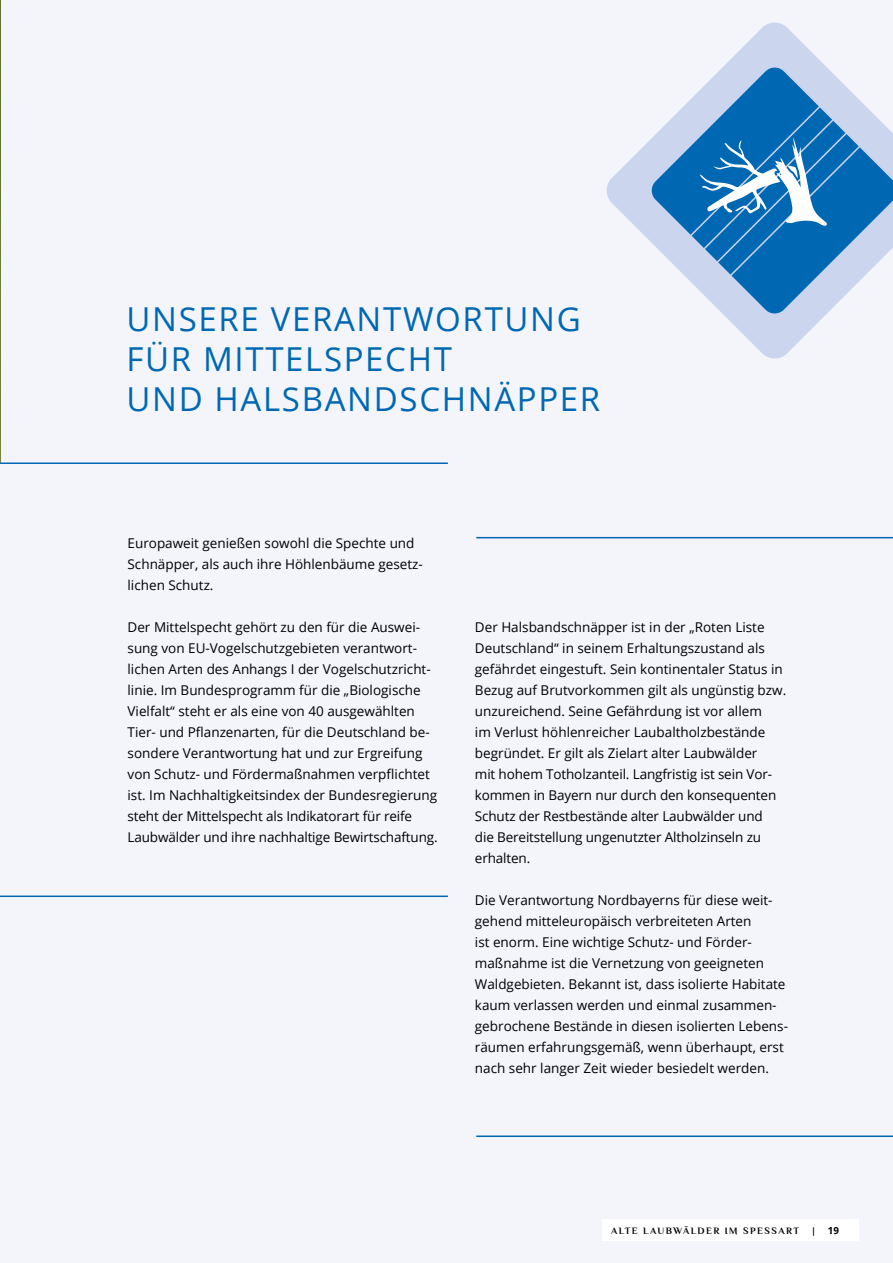
<style>
.page{position:relative;width:893px;height:1263px;background:#f3f5fb}
.page>*{position:absolute;margin:0;border:0;box-sizing:border-box;transform-origin:0 0}
.t1{font:33px/39.6px "Open Sans";letter-spacing:.05em;color:#0068b2}
.t2{font:13.5px/21px "Open Sans";color:#000}
.t3{font:700 9.75px "Philosopher";letter-spacing:.15em;color:#000}
.t4{font:700 9.75px "Open Sans";color:#000}
.t5{font:9.75px "Philosopher";color:#000}
</style>
<div class="page">
<img style="left:0;top:0;width:1px;height:462px">
<svg style="left:606px;top:22px;width:219px;height:337px"></svg>
<svg style="left:650px;top:66px;width:243px;height:249px"></svg>
<svg style="left:679px;top:93px;width:194px;height:194px;background:#468fc7"></svg>
<hr style="left:0;top:462px;width:448px;height:2px;background:#0068b2">
<hr style="left:476px;top:537px;width:417px;height:1px;background:#0068b2">
<hr style="left:476px;top:1135px;width:417px;height:2px;background:#0068b2">
<hr style="left:0;top:895px;width:448px;height:2px;background:#0068b2">
<div style="left:603px;top:1220px;width:256px;height:21px;background:#fff"></div>
<h1 class="t1" style="left:126px;top:299px;width:475px">UNSERE VERANTWORTUNG<br>FÜR MITTELSPECHT<br>UND HALSBANDSCHNÄPPER</h1>
<p class="t2" style="left:128px;top:532px;width:297px">Europaweit genießen sowohl die Spechte und<br>Schnäpper, als auch ihre Höhlenbäume gesetz&shy;lichen Schutz.</p>
<p class="t2" style="left:128px;top:616px;width:312px">Der Mittelspecht gehört zu den für die Auswei&shy;sung von EU-Vogelschutzgebieten verantwort&shy;lichen Arten des Anhangs I der Vogelschutzricht&shy;linie. Im Bundesprogramm für die „Biologische Vielfalt“ steht er als eine von 40 ausgewählten Tier- und Pflanzenarten, für die Deutschland be&shy;sondere Verantwortung hat und zur Ergreifung von Schutz- und Fördermaßnahmen verpflichtet ist. Im Nachhaltigkeitsindex der Bundesregierung steht der Mittelspecht als Indikatorart für reife Laubwälder und ihre nachhaltige Bewirtschaftung.</p>
<p class="t2" style="left:475px;top:616px;width:313px">Der Halsbandschnäpper ist in der „Roten Liste Deutschland“ in seinem Erhaltungszustand als gefährdet eingestuft. Sein kontinentaler Status in Bezug auf Brutvorkommen gilt als ungünstig bzw. unzureichend. Seine Gefährdung ist vor allem<br>im Verlust höhlenreicher Laubaltholzbestände begründet. Er gilt als Zielart alter Laubwälder<br>mit hohem Totholzanteil. Langfristig ist sein Vor&shy;kommen in Bayern nur durch den konsequenten Schutz der Restbestände alter Laubwälder und<br>die Bereitstellung ungenutzter Altholzinseln zu erhalten.</p>
<p class="t2" style="left:475px;top:889px;width:315px">Die Verantwortung Nordbayerns für diese weit&shy;gehend mitteleuropäisch verbreiteten Arten<br>ist enorm. Eine wichtige Schutz- und Förder&shy;maßnahme ist die Vernetzung von geeigneten Waldgebieten. Bekannt ist, dass isolierte Habitate kaum verlassen werden und einmal zusammen&shy;gebrochene Bestände in diesen isolierten Lebens&shy;räumen erfahrungsgemäß, wenn überhaupt, erst nach sehr langer Zeit wieder besiedelt werden.</p>
<p class="t3" style="left:611px;top:1224px;width:190px">ALTE LAUBWÄLDER IM SPESSART</p>
<p class="t5" style="left:812px;top:1224px;width:4px">|</p>
<p class="t4" style="left:828px;top:1223px;width:13px">19</p>
</div>
